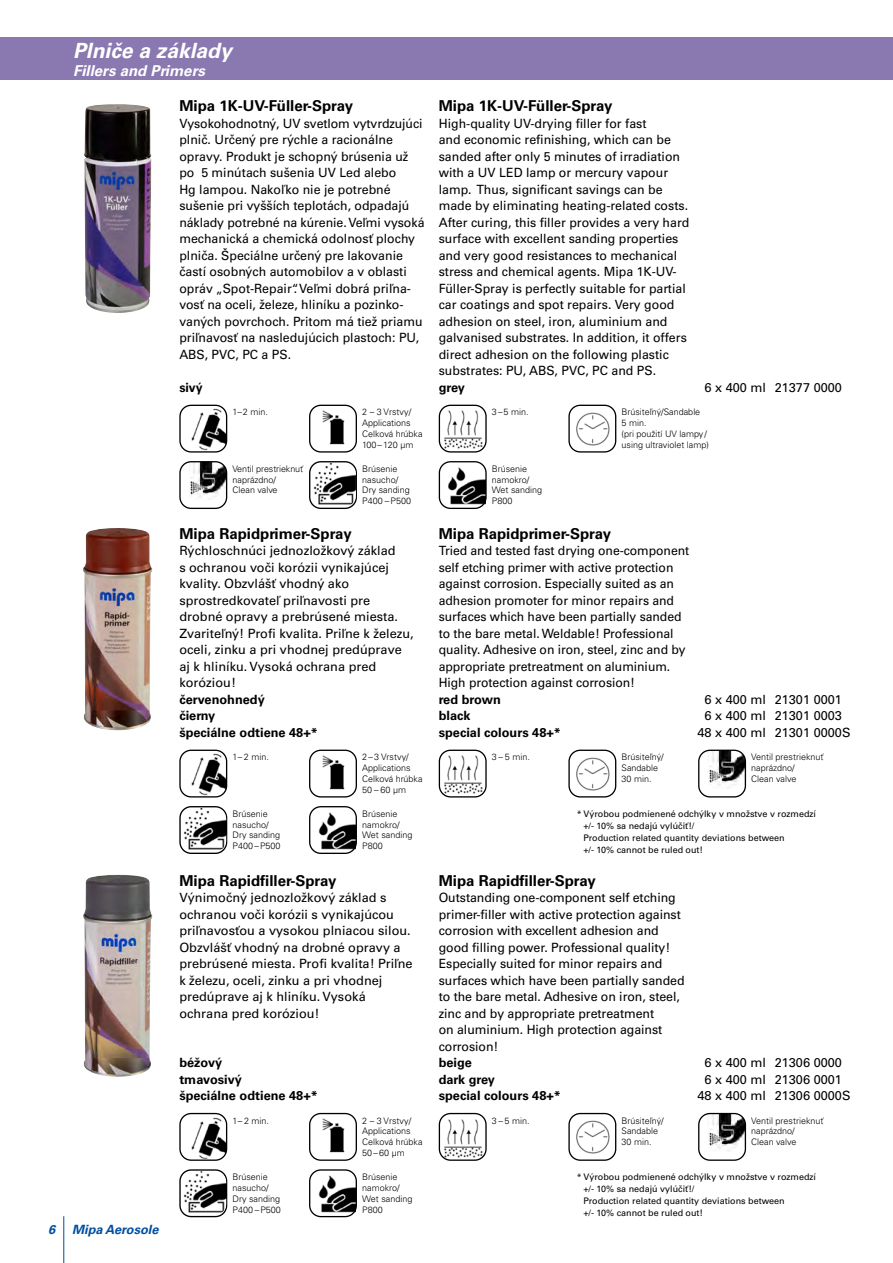
<style>
.page{position:relative;width:893px;height:1263px;background:#fff}
.page>*{position:absolute;margin:0;border:0;box-sizing:border-box;transform-origin:0 0}
.t1{font:italic 700 21px "Univers LT Pro 65";color:#fff}
.t2{font:700 15px "Univers LT Pro 65";color:#000}
.t3{font:italic 700 15px "Univers LT Pro 65";color:#fff}
.t4{font:12.75px/16.5px "Univers LT Pro 55 Roman";color:#000}
.t5{font:12.75px/16.5px "Univers LT Pro 55 Roman";color:#000;scale:.96 1}
.t6{font:700 12.75px/16.5px "Univers LT Pro 65";color:#000}
.t7{font:italic 700 12.75px "Univers LT Pro 65";color:#004f9f}
.t8{font:300 9px/10.8px "Univers LT Pro 45";color:#000}
.t9{font:9px/12px "Univers LT Pro 55 Roman";color:#000}
</style>
<div class="page">
<hr style="left:63px;top:1216px;width:1px;height:47px;background:#004f9f">
<div style="left:0;top:37px;width:893px;height:43px;background:#8a78b0"></div>
<img style="left:84px;top:104px;width:67px;height:209px">
<img style="left:184px;top:408px;width:43px;height:43px">
<div style="left:179px;top:405px;width:48px;height:48px;border:1px solid #000;border-radius:11px"></div>
<img style="left:314px;top:408px;width:38px;height:37px">
<div style="left:309px;top:405px;width:48px;height:48px;border:1px solid #000;border-radius:11px"></div>
<img style="left:442px;top:409px;width:41px;height:41px">
<div style="left:439px;top:405px;width:48px;height:48px;border:1px solid #000;border-radius:11px"></div>
<img style="left:576px;top:412px;width:34px;height:34px">
<div style="left:568px;top:405px;width:48px;height:48px;border:1px solid #000;border-radius:11px"></div>
<img style="left:189px;top:462px;width:37px;height:38px">
<div style="left:179px;top:461px;width:48px;height:48px;border:1px solid #000;border-radius:11px"></div>
<div style="left:309px;top:461px;width:48px;height:48px;border:1px solid #000;border-radius:11px"></div>
<img style="left:311px;top:463px;width:45px;height:43px">
<div style="left:439px;top:461px;width:48px;height:48px;border:1px solid #000;border-radius:11px"></div>
<img style="left:448px;top:466px;width:37px;height:39px">
<img style="left:83px;top:528px;width:69px;height:203px">
<img style="left:184px;top:753px;width:43px;height:43px">
<div style="left:179px;top:750px;width:48px;height:47px;border:1px solid #000;border-radius:11px"></div>
<img style="left:314px;top:753px;width:38px;height:37px">
<div style="left:309px;top:750px;width:48px;height:47px;border:1px solid #000;border-radius:11px"></div>
<img style="left:442px;top:754px;width:41px;height:41px">
<div style="left:439px;top:750px;width:48px;height:47px;border:1px solid #000;border-radius:11px"></div>
<img style="left:576px;top:757px;width:34px;height:34px">
<div style="left:568px;top:750px;width:48px;height:47px;border:1px solid #000;border-radius:11px"></div>
<img style="left:708px;top:750px;width:37px;height:38px">
<div style="left:698px;top:750px;width:48px;height:47px;border:1px solid #000;border-radius:11px"></div>
<div style="left:179px;top:806px;width:48px;height:48px;border:1px solid #000;border-radius:11px"></div>
<img style="left:182px;top:808px;width:44px;height:43px">
<div style="left:309px;top:806px;width:48px;height:48px;border:1px solid #000;border-radius:11px"></div>
<img style="left:318px;top:811px;width:38px;height:39px">
<img style="left:83px;top:875px;width:69px;height:202px">
<img style="left:184px;top:1116px;width:43px;height:43px">
<div style="left:179px;top:1113px;width:48px;height:48px;border:1px solid #000;border-radius:11px"></div>
<img style="left:314px;top:1116px;width:38px;height:37px">
<div style="left:309px;top:1113px;width:48px;height:48px;border:1px solid #000;border-radius:11px"></div>
<img style="left:442px;top:1117px;width:41px;height:41px">
<div style="left:439px;top:1113px;width:48px;height:48px;border:1px solid #000;border-radius:11px"></div>
<img style="left:576px;top:1120px;width:34px;height:34px">
<div style="left:568px;top:1113px;width:48px;height:48px;border:1px solid #000;border-radius:11px"></div>
<img style="left:708px;top:1113px;width:37px;height:38px">
<div style="left:698px;top:1113px;width:48px;height:48px;border:1px solid #000;border-radius:11px"></div>
<div style="left:179px;top:1169px;width:48px;height:48px;border:1px solid #000;border-radius:11px"></div>
<img style="left:182px;top:1171px;width:44px;height:44px">
<div style="left:309px;top:1169px;width:48px;height:48px;border:1px solid #000;border-radius:11px"></div>
<img style="left:318px;top:1174px;width:38px;height:39px">
<h1 class="t1" style="left:73px;top:38px;width:160px">Plniče a základy</h1>
<p class="t3" style="left:73px;top:62px;width:133px">Fillers and Primers</p>
<p class="t2" style="left:179px;top:97px;width:175px">Mipa 1K-UV-Füller-Spray</p>
<p class="t4" style="left:179px;top:115px;width:247px">Vysokohodnotný, UV svetlom vytvrdzujúci plnič. Určený pre rýchle a racionálne opravy. Produkt je schopný brúsenia už po 5 minútach sušenia UV Led alebo<br>Hg lampou. Nakoľko nie je potrebné sušenie pri vyšších teplotách, odpadajú náklady potrebné na kúrenie. Veľmi vysoká mechanická a chemická odolnosť plochy plniča. Špeciálne určený pre lakovanie častí osobných automobilov a v oblasti opráv „Spot-Repair“. Veľmi dobrá priľna&shy;vosť na oceli, železe, hliníku a pozinko&shy;vaných povrchoch. Pritom má tiež priamu priľnavosť na nasledujúcich plastoch: PU, ABS, PVC, PC a PS.</p>
<p class="t6" style="left:179px;top:379px;width:25px">sivý</p>
<p class="t2" style="left:439px;top:97px;width:175px">Mipa 1K-UV-Füller-Spray</p>
<p class="t4" style="left:439px;top:115px;width:252px">High-quality UV-drying filler for fast<br>and economic refinishing, which can be sanded after only 5 minutes of irradiation with a UV LED lamp or mercury vapour lamp. Thus, significant savings can be made by eliminating heating-related costs.<br>After curing, this filler provides a very hard surface with excellent sanding properties and very good resistances to mechanical stress and chemical agents. Mipa 1K-UV-Füller-Spray is perfectly suitable for partial car coatings and spot repairs. Very good adhesion on steel, iron, aluminium and galvanised substrates. In addition, it offers direct adhesion on the following plastic substrates: PU, ABS, PVC, PC and PS.</p>
<p class="t6" style="left:439px;top:379px;width:28px">grey</p>
<p class="t4" style="left:704px;top:379px;width:139px">6 x 400 ml 21377 0000</p>
<p class="t8" style="left:232px;top:407px;width:37px">1–2 min.</p>
<p class="t8" style="left:362px;top:407px;width:62px">2 – 3 Vrstvy/<br>Applications<br>Celková hrúbka<br>100–120 µm</p>
<p class="t8" style="left:492px;top:407px;width:38px">3–5 min.</p>
<p class="t8" style="left:622px;top:407px;width:89px">Brúsiteľný/Sandable<br>5 min.<br>(pri použití UV lampy / using ultraviolet lamp)</p>
<p class="t8" style="left:232px;top:463px;width:72px">Ventil prestrieknuť naprázdno/<br>Clean valve</p>
<p class="t8" style="left:362px;top:463px;width:50px">Brúsenie nasucho/<br>Dry sanding<br>P400 –P500</p>
<p class="t8" style="left:492px;top:463px;width:52px">Brúsenie namokro/<br>Wet sanding<br>P800</p>
<p class="t2" style="left:179px;top:525px;width:174px">Mipa Rapidprimer-Spray</p>
<p class="t4" style="left:179px;top:543px;width:236px">Rýchloschnúci jednozložkový základ<br>s ochranou voči korózii vynikajúcej kvality. Obzvlášť vhodný ako sprostredkovateľ priľnavosti pre drobné opravy a prebrúsené miesta.<br>Zvariteľný! Profi kvalita. Priľne k železu, oceli, zinku a pri vhodnej predúprave aj k hliníku. Vysoká ochrana pred koróziou!</p>
<p class="t6" style="left:179px;top:691px;width:140px">červenohnedý<br>čierny<br>špeciálne odtiene 48+*</p>
<p class="t2" style="left:439px;top:525px;width:174px">Mipa Rapidprimer-Spray</p>
<p class="t5" style="left:439px;top:543px;width:262px">Tried and tested fast drying one-component self etching primer with active protection against corrosion. Especially suited as an adhesion promoter for minor repairs and surfaces which have been partially sanded to the bare metal. Weldable! Professional quality. Adhesive on iron, steel, zinc and by appropriate pretreatment on aluminium.<br>High protection against corrosion!</p>
<p class="t6" style="left:439px;top:691px;width:124px">red brown<br>black<br>special colours 48+*</p>
<p class="t4" style="left:697px;top:691px;width:70px;text-align:center">6 x 400 ml<br>6 x 400 ml<br>48 x 400 ml</p>
<p class="t4" style="left:775px;top:691px;width:77px">21301 0001<br>21301 0003<br>21301 0000S</p>
<p class="t8" style="left:232px;top:752px;width:38px">1– 2 min.</p>
<p class="t8" style="left:362px;top:752px;width:62px">2 – 3 Vrstvy/<br>Applications<br>Celková hrúbka<br>50 – 60 µm</p>
<p class="t8" style="left:492px;top:752px;width:40px">3 – 5 min.</p>
<p class="t8" style="left:622px;top:752px;width:44px">Brúsiteľný/<br>Sandable<br>30 min.</p>
<p class="t8" style="left:751px;top:752px;width:74px">Ventil prestrieknuť naprázdno/<br>Clean valve</p>
<p class="t8" style="left:232px;top:808px;width:50px">Brúsenie nasucho/<br>Dry sanding<br>P400 –P500</p>
<p class="t8" style="left:362px;top:808px;width:52px">Brúsenie namokro/<br>Wet sanding<br>P800</p>
<p class="t9" style="left:583px;top:808px;width:234px;text-indent:-6px">* Výrobou podmienené odchýlky v množstve v rozmedzí +/- 10% sa nedajú vylúčiť!/<br>Production related quantity deviations between<br>+/- 10% cannot be ruled out!</p>
<p class="t2" style="left:179px;top:871px;width:159px">Mipa Rapidfiller-Spray</p>
<p class="t4" style="left:179px;top:889px;width:235px">Výnimočný jednozložkový základ s ochranou voči korózii s vynikajúcou priľnavosťou a vysokou plniacou silou.<br>Obzvlášť vhodný na drobné opravy a prebrúsené miesta. Profi kvalita! Priľne k železu, oceli, zinku a pri vhodnej predúprave aj k hliníku. Vysoká ochrana pred koróziou!</p>
<p class="t6" style="left:179px;top:1054px;width:140px">béžový<br>tmavosivý<br>špeciálne odtiene 48+*</p>
<p class="t2" style="left:439px;top:871px;width:159px">Mipa Rapidfiller-Spray</p>
<p class="t4" style="left:439px;top:889px;width:247px">Outstanding one-component self etching primer-filler with active protection against corrosion with excellent adhesion and good filling power. Professional quality!<br>Especially suited for minor repairs and surfaces which have been partially sanded to the bare metal. Adhesive on iron, steel, zinc and by appropriate pretreatment<br>on aluminium. High protection against corrosion!</p>
<p class="t6" style="left:439px;top:1054px;width:124px">beige<br>dark grey<br>special colours 48+*</p>
<p class="t4" style="left:697px;top:1054px;width:70px;text-align:center">6 x 400 ml<br>6 x 400 ml<br>48 x 400 ml</p>
<p class="t4" style="left:775px;top:1054px;width:77px">21306 0000<br>21306 0001<br>21306 0000S</p>
<p class="t7" style="left:48px;top:1222px;width:9px">6</p>
<p class="t7" style="left:72px;top:1222px;width:88px">Mipa Aerosole</p>
<p class="t8" style="left:232px;top:1115px;width:38px">1– 2 min.</p>
<p class="t8" style="left:362px;top:1115px;width:62px">2 – 3 Vrstvy/<br>Applications<br>Celková hrúbka<br>50 – 60 µm</p>
<p class="t8" style="left:492px;top:1115px;width:39px">3 – 5 min.</p>
<p class="t8" style="left:622px;top:1115px;width:44px">Brúsiteľný/<br>Sandable<br>30 min.</p>
<p class="t8" style="left:751px;top:1115px;width:74px">Ventil prestrieknuť naprázdno/<br>Clean valve</p>
<p class="t8" style="left:232px;top:1171px;width:50px">Brúsenie nasucho/<br>Dry sanding<br>P400 –P500</p>
<p class="t8" style="left:362px;top:1171px;width:52px">Brúsenie namokro/<br>Wet sanding<br>P800</p>
<p class="t9" style="left:583px;top:1171px;width:234px;text-indent:-6px">* Výrobou podmienené odchýlky v množstve v rozmedzí +/- 10% sa nedajú vylúčiť!/<br>Production related quantity deviations between<br>+/- 10% cannot be ruled out!</p>
</div>
